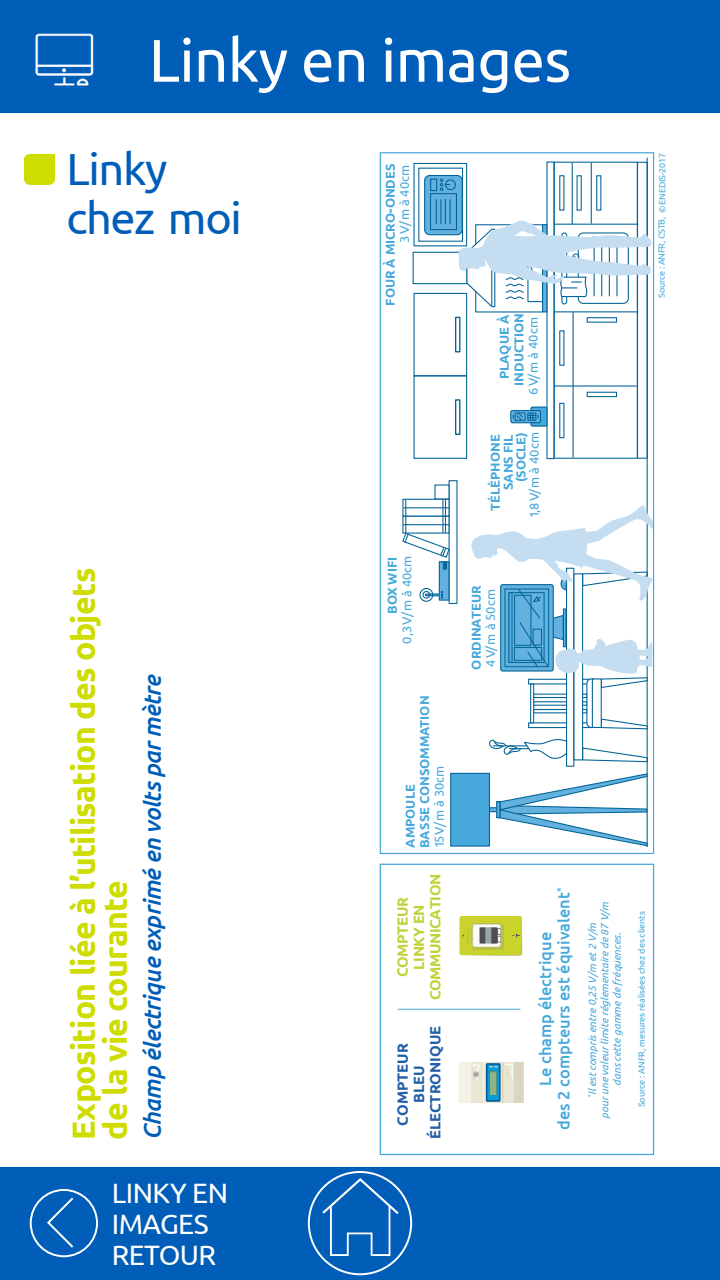
<style>
.page{position:relative;width:720px;height:1280px;background:#fff}
.page>*{position:absolute;margin:0;border:0;box-sizing:border-box;transform-origin:0 0}
.t1{font:60px "Ubuntu";letter-spacing:-.01em;color:#fff}
.t2{font:45px/49px "Ubuntu";letter-spacing:-.03em;color:#005eb8}
.t3{font:700 32px/32px "Ubuntu";letter-spacing:-.02em;color:#cedc00}
.t4{font:28px/31px "Ubuntu";letter-spacing:-.02em;color:#fff}
.t5{font:italic 500 24px "Ubuntu";color:#005eb8}
.t6{font:500 16.4px "Ubuntu";color:#47a9db}
.t7{font:700 14.8px/16.4px "Ubuntu";letter-spacing:-.025em;color:#c1d13a;text-align:center}
.t8{font:700 14.8px/16.4px "Ubuntu";color:#215ea6;text-align:center}
.t9{font:700 12.9px/14.5px "Ubuntu";color:#47a9db}
.t10{font:12.9px "Ubuntu";color:#47a9db}
.t11{font:italic 10.7px/12.3px "Ubuntu";letter-spacing:-.02em;color:#47a9db;text-align:center}
.t12{font:9px "Ubuntu";letter-spacing:-.01em;color:#47a9db}
</style>
<div class="page">
<div style="left:0;top:1167px;width:720px;height:113px;background:#005eb8"></div>
<svg style="left:320px;top:1177px;width:81px;height:80px"></svg>
<div style="left:308px;top:1171px;width:104px;height:104px;border:2px solid #fff;border-radius:50%"></div>
<div style="left:30px;top:1189px;width:68px;height:68px;border:2px solid #fff;border-radius:50%"></div>
<svg style="left:46px;top:1195px;width:28px;height:55px"></svg>
<svg style="left:24px;top:154px;width:31px;height:31px"></svg>
<div style="left:0;top:0;width:720px;height:113px;background:#005eb8"></div>
<img style="left:35px;top:33px;width:59px;height:53px">
<hr style="left:647px;top:158px;width:1px;height:689px;background:#026498">
<div style="left:533px;top:709px;width:54px;height:4px;border:1px solid #026498"></div>
<div style="left:533px;top:694px;width:54px;height:4px;border:1px solid #026498"></div>
<div style="left:528px;top:722px;width:63px;height:6px;border:1px solid #026498"></div>
<svg style="left:587px;top:679px;width:11px;height:48px"></svg>
<div style="left:586px;top:678px;width:12px;height:50px;border:1px solid #026498;border-radius:5px"></div>
<svg style="left:601px;top:718px;width:47px;height:12px"></svg>
<div style="left:592px;top:679px;width:9px;height:48px;background:#fff"></div>
<div style="left:592px;top:678px;width:10px;height:50px;border:1px solid #026498"></div>
<div style="left:530px;top:684px;width:4px;height:39px;border:1px solid #026498"></div>
<div style="left:414px;top:375px;width:53px;height:84px;border:1px solid #026498"></div>
<div style="left:455px;top:399px;width:5px;height:36px;border:1px solid #026498"></div>
<div style="left:414px;top:293px;width:53px;height:83px;border:1px solid #026498"></div>
<div style="left:455px;top:317px;width:5px;height:35px;border:1px solid #026498"></div>
<div style="left:413px;top:252px;width:54px;height:32px;border:1px solid #026498"></div>
<div style="left:414px;top:163px;width:53px;height:83px;border:1px solid #026498"></div>
<div style="left:425px;top:175px;width:37px;height:60px;background:#63b1de;border-radius:5px"></div>
<div style="left:424px;top:175px;width:39px;height:60px;border:1px solid #026498;border-radius:5px"></div>
<div style="left:430px;top:179px;width:7px;height:12px;border:1px solid #026498"></div>
<div style="left:430px;top:193px;width:27px;height:37px;border:1px solid #026498"></div>
<svg style="left:436px;top:200px;width:15px;height:24px"></svg>
<div style="left:445px;top:179px;width:11px;height:11px;border:1px solid #026498;border-radius:50%"></div>
<svg style="left:440px;top:179px;width:10px;height:12px"></svg>
<div style="left:554px;top:162px;width:84px;height:297px;border:1px solid #026498"></div>
<hr style="left:543px;top:225px;width:4px;height:87px;background:#63b1de">
<div style="left:542px;top:224px;width:5px;height:88px;border:1px solid #026498"></div>
<hr style="left:554px;top:311px;width:84px;height:1px;background:#026498">
<hr style="left:555px;top:385px;width:82px;height:2px;background:#026498">
<div style="left:587px;top:317px;width:30px;height:6px;border:1px solid #026498"></div>
<div style="left:587px;top:392px;width:30px;height:5px;border:1px solid #026498"></div>
<hr style="left:573px;top:312px;width:1px;height:146px;background:#026498">
<hr style="left:572px;top:163px;width:1px;height:61px;background:#026498">
<hr style="left:591px;top:163px;width:1px;height:61px;background:#026498">
<div style="left:559px;top:403px;width:5px;height:35px;border:1px solid #026498"></div>
<div style="left:559px;top:330px;width:5px;height:36px;border:1px solid #026498"></div>
<div style="left:559px;top:175px;width:5px;height:36px;border:1px solid #026498"></div>
<div style="left:577px;top:175px;width:5px;height:36px;border:1px solid #026498"></div>
<div style="left:596px;top:175px;width:5px;height:36px;border:1px solid #026498"></div>
<div style="left:637px;top:162px;width:11px;height:297px;border:1px solid #026498"></div>
<div style="left:531px;top:407px;width:16px;height:19px;background:#47a9db;border-radius:2px"></div>
<div style="left:530px;top:407px;width:18px;height:20px;border:1px solid #026498;border-radius:2px"></div>
<div style="left:510px;top:410px;width:31px;height:13px;border:1px solid #026498;border-radius:2px"></div>
<svg style="left:513px;top:412px;width:26px;height:9px"></svg>
<div style="left:567px;top:568px;width:7px;height:198px;background:#fff"></div>
<div style="left:566px;top:568px;width:8px;height:199px;border:1px solid #026498"></div>
<div style="left:574px;top:574px;width:9px;height:186px;background:#fff"></div>
<div style="left:573px;top:573px;width:10px;height:187px;border:1px solid #026498"></div>
<svg style="left:582px;top:747px;width:66px;height:16px"></svg>
<div style="left:451px;top:773px;width:38px;height:73px;background:#47a9db"></div>
<div style="left:450px;top:773px;width:40px;height:74px;border:1px solid #026498"></div>
<div style="left:489px;top:807px;width:9px;height:5px;border:1px solid #026498"></div>
<svg style="left:490px;top:773px;width:158px;height:74px"></svg>
<div style="left:434px;top:484px;width:16px;height:16px;border:1px solid #026498"></div>
<div style="left:402px;top:499px;width:48px;height:9px;border:1px solid #026498"></div>
<div style="left:402px;top:516px;width:48px;height:9px;border:1px solid #026498"></div>
<div style="left:402px;top:524px;width:48px;height:10px;border:1px solid #026498"></div>
<hr style="left:445px;top:499px;width:1px;height:34px;background:#026498">
<hr style="left:442px;top:499px;width:1px;height:34px;background:#026498">
<hr style="left:405px;top:499px;width:1px;height:34px;background:#026498">
<div style="left:439px;top:562px;width:10px;height:38px;background:#63b1de"></div>
<div style="left:439px;top:561px;width:11px;height:40px;border:1px solid #026498"></div>
<div style="left:423px;top:591px;width:7px;height:8px;border:1px solid #026498;border-radius:50%"></div>
<div style="left:419px;top:588px;width:14px;height:14px;border:1px solid #026498;border-radius:50%"></div>
<svg style="left:424px;top:591px;width:19px;height:7px"></svg>
<svg style="left:402px;top:532px;width:48px;height:37px"></svg>
<svg style="left:489px;top:736px;width:79px;height:24px"></svg>
<svg style="left:457px;top:220px;width:195px;height:88px"></svg>
<svg style="left:471px;top:505px;width:184px;height:184px"></svg>
<div style="left:459px;top:916px;width:63px;height:39px;background:#c9d32b;border-radius:2px"></div>
<svg style="left:462px;top:923px;width:60px;height:33px"></svg>
<div style="left:380px;top:864px;width:274px;height:291px;border:1px solid #47a9db"></div>
<div style="left:380px;top:152px;width:274px;height:702px;border:1px solid #47a9db"></div>
<hr style="left:398px;top:1009px;width:122px;height:1px;background:#47a9db">
<div style="left:477px;top:1062px;width:12px;height:41px;background:#f6f3e6"></div>
<div style="left:501px;top:1062px;width:13px;height:41px;background:#eae6d4"></div>
<hr style="left:501px;top:1062px;width:2px;height:41px;background:#dcd6c1">
<svg style="left:506px;top:1064px;width:6px;height:14px"></svg>
<div style="left:484px;top:1062px;width:18px;height:41px;background:#d3d8cd"></div>
<div style="left:470px;top:1062px;width:13px;height:41px;background:#eae6d4"></div>
<div style="left:459px;top:1062px;width:11px;height:41px;background:#f6f3e6"></div>
<svg style="left:473px;top:1065px;width:6px;height:14px"></svg>
<div style="left:514px;top:1062px;width:10px;height:41px;background:#dbd5c1"></div>
<div style="left:486px;top:1063px;width:15px;height:39px;background:#005692"></div>
<div style="left:487px;top:1065px;width:12px;height:35px;background:#099cd4"></div>
<svg style="left:490px;top:1066px;width:8px;height:29px"></svg>
<h1 class="t1" style="left:149px;top:24px;width:424px">Linky en images</h1>
<h2 class="t2" style="left:67px;top:143px;width:177px">Linky chez moi</h2>
<h3 class="t3" style="left:67px;top:1140px;width:574px;rotate:-90deg">Exposition liée à l’utilisation des objets de la vie courante</h3>
<h3 class="t5" style="left:138px;top:1140px;width:468px;rotate:-90deg">Champ électrique exprimé en volts par mètre</h3>
<h3 class="t4" style="left:112px;top:1177px;width:118px">LINKY EN<br>IMAGES<br>RETOUR</h3>
<p class="t9" style="left:383px;top:306px;width:144px;rotate:-90deg">FOUR À MICRO-ONDES</p>
<p class="t10" style="left:397px;top:243px;width:79px;rotate:-90deg">3V/m à 40cm</p>
<p class="t9" style="left:385px;top:614px;width:58px;rotate:-90deg">BOX WIFI</p>
<p class="t10" style="left:399px;top:644px;width:90px;rotate:-90deg">0,3V/m à 40cm</p>
<p class="t9" style="left:403px;top:848px;width:154px;rotate:-90deg">AMPOULE<br>BASSE CONSOMMATION</p>
<p class="t10" style="left:431px;top:848px;width:84px;rotate:-90deg">15 V/m à 30cm</p>
<h3 class="t7" style="left:394px;top:1000px;width:128px;rotate:-90deg">COMPTEUR<br>LINKY EN<br>COMMUNICATION</h3>
<h3 class="t8" style="left:394px;top:1139px;width:115px;rotate:-90deg">COMPTEUR<br>BLEU<br>ÉLECTRONIQUE</h3>
<p class="t9" style="left:497px;top:386px;width:74px;text-align:center;rotate:-90deg">PLAQUE À<br>INDUCTION</p>
<p class="t10" style="left:525px;top:395px;width:79px;rotate:-90deg">6V/m à 40cm</p>
<p class="t9" style="left:489px;top:511px;width:80px;line-height:12.7px;text-align:right;rotate:-90deg">TÉLÉPHONE<br>SANS FIL (SOCLE)</p>
<p class="t10" style="left:526px;top:518px;width:87px;rotate:-90deg">1,8 V/m à 40cm</p>
<p class="t9" style="left:469px;top:670px;width:86px;rotate:-90deg">ORDINATEUR</p>
<p class="t10" style="left:483px;top:667px;width:80px;rotate:-90deg">4 V/m à 50cm</p>
<p class="t12" style="left:656px;top:298px;width:146px;rotate:-90deg">Source : ANFR, CSTB, © ENEDIS-2017</p>
<h3 class="t6" style="left:553px;top:1130px;width:244px;rotate:-90deg">des 2 compteurs est équivalent<sup>*</sup></h3>
<p class="t11" style="left:586px;top:1119px;width:218px;rotate:-90deg"><sup>*</sup>Il est compris entre 0,25 V/m et 2 V/m<br>pour une valeur limite réglementaire de 87 V/m</p>
<h3 class="t6" style="left:535px;top:1086px;width:155px;rotate:-90deg">Le champ électrique</h3>
<p class="t11" style="left:610px;top:1086px;width:154px;rotate:-90deg">dans cette gamme de fréquences.</p>
<p class="t12" style="left:636px;top:1107px;width:197px;rotate:-90deg">Source : ANFR, mesures réalisées chez des clients</p>
</div>
